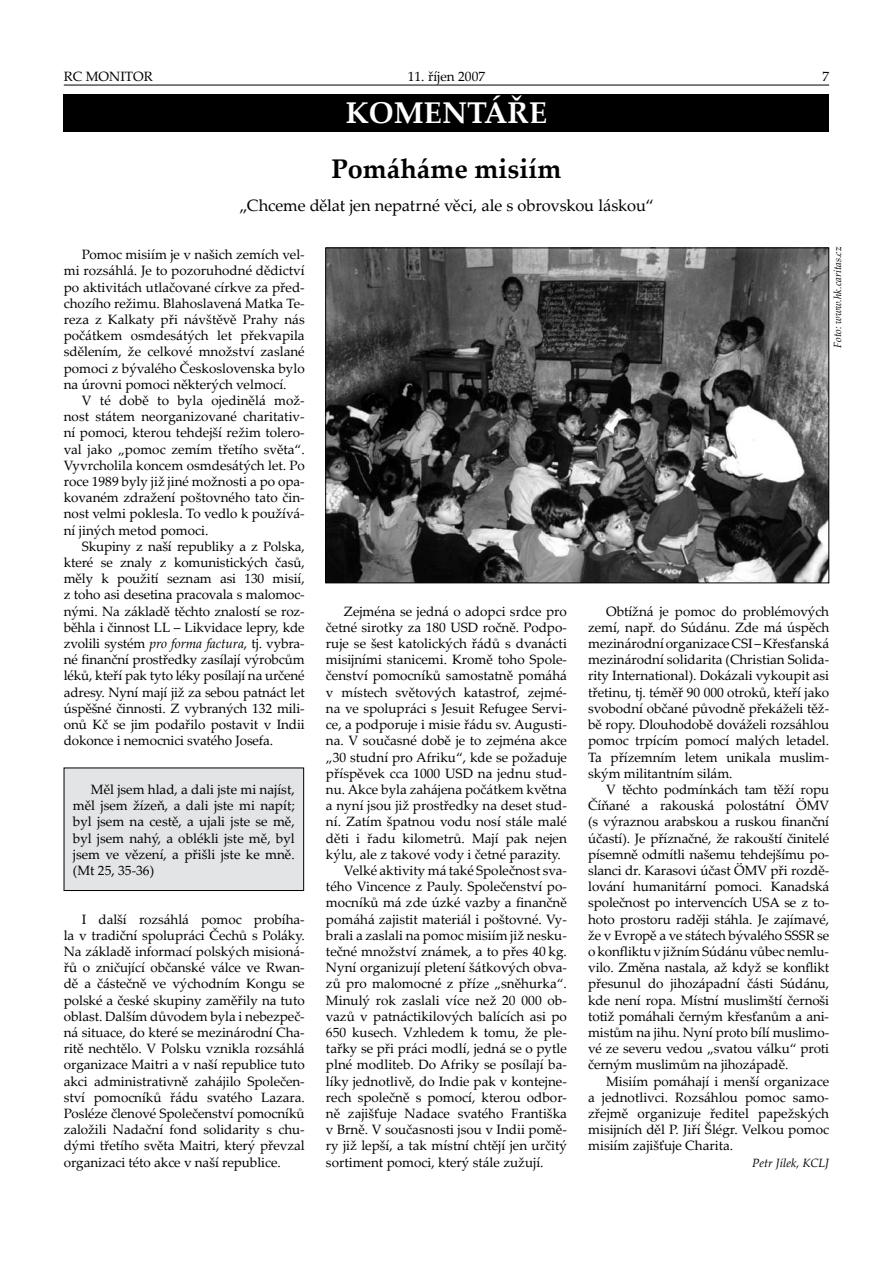
<style>
.page{position:relative;width:893px;height:1263px;background:#fff}
.page>*{position:absolute;margin:0;border:0;box-sizing:border-box;transform-origin:0 0}
.t1{font:700 30px "Palatino Linotype";color:#fff}
.t2{font:700 27px "Palatino Linotype";color:#000}
.t3{font:16.5px "Palatino Linotype";letter-spacing:-.005em;color:#000}
.t4{font:13.5px/16.2px "Palatino Linotype";color:#000;text-align:justify}
.t5{font:italic 12px "Palatino Linotype";color:#000}
.t6{font:italic 10.5px "Palatino Linotype";color:#000}
.s1{font-style:italic}
</style>
<div class="page">
<hr style="left:64px;top:85px;width:765px;height:1px;background:#000">
<div style="left:64px;top:94px;width:765px;height:37px;background:#000"></div>
<img style="left:327px;top:250px;width:500px;height:331px">
<div style="left:64px;top:768px;width:240px;height:122px;background:#e3e4e5"></div>
<div style="left:64px;top:767px;width:240px;height:124px;border:1px solid #000"></div>
<p class="t4" style="left:64px;top:68px;width:91px">RC MONITOR</p>
<p class="t4" style="left:408px;top:68px;width:79px">11. říjen 2007</p>
<p class="t4" style="left:822px;top:68px;width:8px">7</p>
<h1 class="t1" style="left:346px;top:92px;width:203px">KOMENTÁŘE</h1>
<h2 class="t2" style="left:331px;top:150px;width:232px">Pomáháme misiím</h2>
<p class="t3" style="left:239px;top:193px;width:416px">„Chceme dělat jen nepatrné věci, ale s obrovskou láskou“</p>
<p class="t4" style="left:64px;top:246px;width:242px;text-indent:18px">Pomoc misiím je v našich zemích vel&shy;mi rozsáhlá. Je to pozoruhodné dědictví po aktivitách utlačované církve za před&shy;chozího režimu. Blahoslavená Matka Te&shy;reza z Kalkaty při návštěvě Prahy nás počátkem osmdesátých let překvapila sdělením, že celkové množství zaslané pomoci z bývalého Československa bylo na úrovni pomoci některých velmocí.</p>
<p class="t4" style="left:64px;top:392px;width:242px;text-indent:18px">V té době to byla ojedinělá mož&shy;nost státem neorganizované charitativ&shy;ní pomoci, kterou tehdejší režim tolero&shy;val jako „pomoc zemím třetího světa“.<br>Vyvrcholila koncem osmdesátých let. Po roce 1989 byly již jiné možnosti a po opa&shy;kovaném zdražení poštovného tato čin&shy;nost velmi poklesla. To vedlo k používá&shy;ní jiných metod pomoci.</p>
<p class="t4" style="left:64px;top:538px;width:242px;text-indent:18px">Skupiny z naší republiky a z Polska, které se znaly z komunistických časů, měly k použití seznam asi 130 misií, z toho asi desetina pracovala s malomoc&shy;nými. Na základě těchto znalostí se roz&shy;běhla i činnost LL – Likvidace lepry, kde zvolili systém <span class="s1">pro forma factura</span>, tj. vybra&shy;né finanční prostředky zasílají výrobcům léků, kteří pak tyto léky posílají na určené adresy. Nyní mají již za sebou patnáct let úspěšné činnosti. Z vybraných 132 mili&shy;onů Kč se jim podařilo postavit v Indii dokonce i nemocnici svatého Josefa.</p>
<p class="t6" style="left:830px;top:348px;width:102px;rotate:-90deg">Foto: www.hk.caritas.cz</p>
<p class="t4" style="left:344px;top:602px;width:224px">Zejména se jedná o adopci srdce pro</p>
<p class="t4" style="left:326px;top:619px;width:242px">četné sirotky za 180 USD ročně. Podpo-</p>
<p class="t4" style="left:326px;top:635px;width:242px">ruje se šest katolických řádů s dvanácti</p>
<p class="t4" style="left:326px;top:651px;width:242px">misijními stanicemi. Kromě toho Spole-</p>
<p class="t4" style="left:326px;top:667px;width:242px">čenství pomocníků samostatně pomáhá</p>
<p class="t4" style="left:326px;top:683px;width:242px">v místech světových katastrof, zejmé-</p>
<p class="t4" style="left:326px;top:700px;width:242px">na ve spolupráci s Jesuit Refugee Servi-</p>
<p class="t4" style="left:326px;top:716px;width:242px">ce, a podporuje i misie řádu sv. Augusti-</p>
<p class="t4" style="left:326px;top:732px;width:242px">na. V současné době je to zejména akce</p>
<p class="t4" style="left:326px;top:748px;width:242px">„30 studní pro Afriku“, kde se požaduje</p>
<p class="t4" style="left:326px;top:764px;width:242px">příspěvek cca 1000 USD na jednu stud-</p>
<p class="t4" style="left:326px;top:781px;width:242px">nu. Akce byla zahájena počátkem května</p>
<p class="t4" style="left:326px;top:797px;width:242px">a nyní jsou již prostředky na deset stud-</p>
<p class="t4" style="left:326px;top:813px;width:242px">ní. Zatím špatnou vodu nosí stále malé</p>
<p class="t4" style="left:326px;top:829px;width:242px">děti i řadu kilometrů. Mají pak nejen</p>
<p class="t4" style="left:326px;top:845px;width:236px">kýlu, ale z takové vody i četné parazity.</p>
<p class="t4" style="left:344px;top:862px;width:224px">Velké aktivity má také Společnost sva-</p>
<p class="t4" style="left:326px;top:878px;width:242px">tého Vincence z Pauly. Společenství po-</p>
<p class="t4" style="left:326px;top:894px;width:242px">mocníků má zde úzké vazby a finančně</p>
<p class="t4" style="left:326px;top:910px;width:242px">pomáhá zajistit materiál i poštovné. Vy-</p>
<p class="t4" style="left:326px;top:926px;width:242px">brali a zaslali na pomoc misiím již nesku-</p>
<p class="t4" style="left:326px;top:943px;width:242px">tečné množství známek, a to přes 40 kg.</p>
<p class="t4" style="left:326px;top:959px;width:242px">Nyní organizují pletení šátkových obva-</p>
<p class="t4" style="left:326px;top:975px;width:242px">zů pro malomocné z příze „sněhurka“.</p>
<p class="t4" style="left:326px;top:991px;width:242px">Minulý rok zaslali více než 20 000 ob-</p>
<p class="t4" style="left:326px;top:1007px;width:242px">vazů v patnáctikilových balících asi po</p>
<p class="t4" style="left:326px;top:1024px;width:242px">650 kusech. Vzhledem k tomu, že ple-</p>
<p class="t4" style="left:326px;top:1040px;width:242px">tařky se při práci modlí, jedná se o pytle</p>
<p class="t4" style="left:326px;top:1056px;width:242px">plné modliteb. Do Afriky se posílají ba-</p>
<p class="t4" style="left:326px;top:1072px;width:242px">líky jednotlivě, do Indie pak v kontejne-</p>
<p class="t4" style="left:326px;top:1088px;width:242px">rech společně s pomocí, kterou odbor-</p>
<p class="t4" style="left:326px;top:1105px;width:242px">ně zajišťuje Nadace svatého Františka</p>
<p class="t4" style="left:326px;top:1121px;width:242px">v Brně. V současnosti jsou v Indii pomě-</p>
<p class="t4" style="left:326px;top:1137px;width:242px">ry již lepší, a tak místní chtějí jen určitý</p>
<p class="t4" style="left:326px;top:1153px;width:219px">sortiment pomoci, který stále zužují.</p>
<p class="t4" style="left:588px;top:602px;width:242px;text-indent:18px">Obtížná je pomoc do problémových zemí, např. do Súdánu. Zde má úspěch mezinárodní organizace CSI –Křesťanská mezinárodní solidarita (Christian Solida&shy;rity International). Dokázali vykoupit asi třetinu, tj. téměř 90 000 otroků, kteří jako svobodní občané původně překáželi těž&shy;bě ropy. Dlouhodobě dováželi rozsáhlou pomoc trpícím pomocí malých letadel.<br>Ta přízemním letem unikala muslim&shy;ským militantním silám.</p>
<p class="t4" style="left:588px;top:781px;width:242px;text-indent:18px">V těchto podmínkách tam těží ropu Číňané a rakouská polostátní ÖMV (s výraznou arabskou a ruskou finanční účastí). Je příznačné, že rakouští činitelé písemně odmítli našemu tehdejšímu po&shy;slanci dr. Karasovi účast ÖMV při rozdě&shy;lování humanitární pomoci. Kanadská společnost po intervencích USA se z to&shy;hoto prostoru raději stáhla. Je zajímavé, že v Evropě a ve státech bývalého SSSR se o konfliktu v jižním Súdánu vůbec nemlu&shy;vilo. Změna nastala, až když se konflikt přesunul do jihozápadní části Súdánu, kde není ropa. Místní muslimští černoši totiž pomáhali černým křesťanům a ani&shy;mistům na jihu. Nyní proto bílí muslimo&shy;vé ze severu vedou „svatou válku“ proti černým muslimům na jihozápadě.</p>
<p class="t4" style="left:588px;top:1072px;width:242px;text-indent:18px">Misiím pomáhají i menší organizace a jednotlivci. Rozsáhlou pomoc samo&shy;zřejmě organizuje ředitel papežských misijních děl P. Jiří Šlégr. Velkou pomoc misiím zajišťuje Charita.</p>
<p class="t5" style="left:752px;top:1154px;width:79px">Petr Jílek, KCLJ</p>
<p class="t4" style="left:73px;top:781px;width:223px;text-indent:18px">Měl jsem hlad, a dali jste mi najíst, měl jsem žízeň, a dali jste mi napít; byl jsem na cestě, a ujali jste se mě, byl jsem nahý, a oblékli jste mě, byl jsem ve vězení, a přišli jste ke mně. (Mt 25, 35-36)</p>
<p class="t4" style="left:64px;top:910px;width:243px;text-indent:18px">I další rozsáhlá pomoc probíha&shy;la v tradiční spolupráci Čechů s Poláky.<br>Na základě informací polských misioná&shy;řů o zničující občanské válce ve Rwan&shy;dě a částečně ve východním Kongu se polské a české skupiny zaměřily na tuto oblast. Dalším důvodem byla i nebezpeč&shy;ná situace, do které se mezinárodní Cha&shy;ritě nechtělo. V Polsku vznikla rozsáhlá organizace Maitri a v naší republice tuto akci administrativně zahájilo Společen&shy;ství pomocníků řádu svatého Lazara.<br>Posléze členové Společenství pomocníků založili Nadační fond solidarity s chu&shy;dými třetího světa Maitri, který převzal organizaci této akce v naší republice.</p>
</div>
